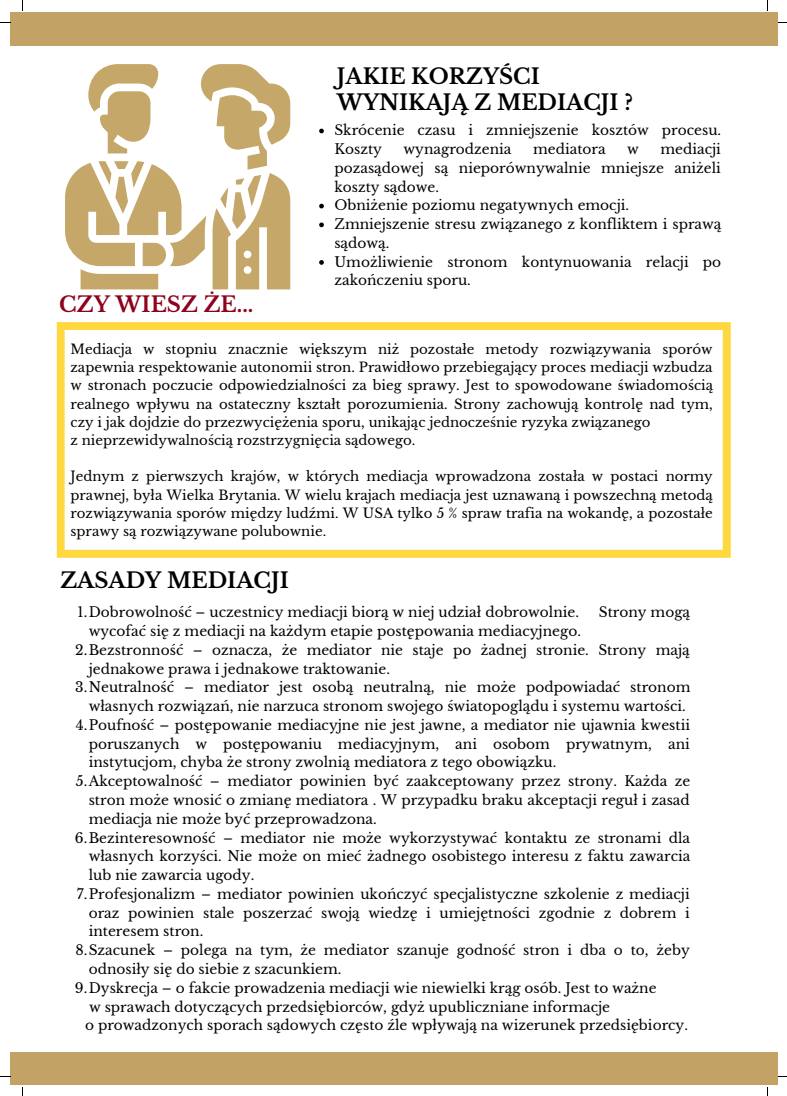
<style>
.page{position:relative;width:787px;height:1096px;background:#fff}
.page>*{position:absolute;margin:0;border:0;box-sizing:border-box;transform-origin:0 0}
.t1{font:700 21.25px/26.2px "Libre Baskerville";color:#000}
.t2{font:700 21.25px "Libre Baskerville";color:#8e021d}
.t3{font:13.75px/18.8px "Libre Baskerville";color:#000}
.t4{font:13.38px/18.1px "Libre Baskerville";color:#000;text-align:justify}
</style>
<div class="page">
<div style="left:10px;top:12px;width:768px;height:33px;background:#c3a265"></div>
<div style="left:10px;top:1052px;width:768px;height:32px;background:#c3a265"></div>
<svg style="left:65px;top:64px;width:225px;height:225px"></svg>
<svg style="left:319px;top:129px;width:5px;height:4px"></svg>
<svg style="left:319px;top:204px;width:5px;height:4px"></svg>
<svg style="left:319px;top:222px;width:5px;height:5px"></svg>
<svg style="left:319px;top:260px;width:5px;height:5px"></svg>
<svg style="left:57px;top:322px;width:674px;height:235px"></svg>
<p class="t2" style="left:59px;top:291px;width:196px">CZY WIESZ ŻE...</p>
<p class="t1" style="left:337px;top:63px;width:298px">JAKIE KORZYŚCI<br>WYNIKAJĄ Z MEDIACJI ?</p>
<p class="t3" style="left:334px;top:121px;width:388px">Skrócenie czasu i zmniejszenie kosztów procesu.<br>Koszty</p>
<p class="t3" style="left:334px;top:140px;width:388px;text-align:justify;text-indent:326px">mediacji pozasądowej są nieporównywalnie mniejsze aniżeli koszty sądowe.</p>
<p class="t3" style="left:334px;top:196px;width:296px">Obniżenie poziomu negatywnych emocji.</p>
<p class="t3" style="left:334px;top:215px;width:389px">Zmniejszenie stresu związanego z konfliktem i sprawą sądową.</p>
<p class="t3" style="left:334px;top:252px;width:388px">Umożliwienie stronom kontynuowania relacji po zakończeniu sporu.</p>
<p class="t3" style="left:404px;top:140px;width:109px">wynagrodzenia</p>
<p class="t3" style="left:533px;top:140px;width:74px">mediatora</p>
<p class="t3" style="left:627px;top:140px;width:13px">w</p>
<p class="t4" style="left:71px;top:340px;width:644px">Mediacja w stopniu znacznie większym niż pozostałe metody rozwiązywania sporów zapewnia respektowanie autonomii stron. Prawidłowo przebiegający proces mediacji wzbudza w stronach poczucie odpowiedzialności za bieg sprawy. Jest to spowodowane świadomością realnego wpływu na ostateczny kształt porozumienia. Strony zachowują kontrolę nad tym, czy i jak dojdzie do przezwyciężenia sporu, unikając jednocześnie ryzyka związanego</p>
<p class="t4" style="left:71px;top:431px;width:346px">z nieprzewidywalnością rozstrzygnięcia sądowego.</p>
<p class="t4" style="left:71px;top:467px;width:644px">Jednym z pierwszych krajów, w których mediacja wprowadzona została w postaci normy prawnej, była Wielka Brytania. W wielu krajach mediacja jest uznawaną i powszechną metodą rozwiązywania sporów między ludźmi. W USA tylko 5 % spraw trafia na wokandę, a pozostałe sprawy są rozwiązywane polubownie.</p>
<p class="t1" style="left:60px;top:567px;width:230px">ZASADY MEDIACJI</p>
<p class="t3" style="left:78px;top:603px;width:503px">1.Dobrowolność – uczestnicy mediacji biorą w niej udział dobrowolnie.</p>
<p class="t3" style="left:599px;top:603px;width:93px">Strony mogą</p>
<p class="t3" style="left:89px;top:621px;width:494px">wycofać się z mediacji na każdym etapie postępowania mediacyjnego.</p>
<p class="t3" style="left:89px;top:640px;width:603px;text-indent:-13px">2.Bezstronność – oznacza, że mediator nie staje po żadnej stronie. Strony mają jednakowe prawa i jednakowe traktowanie.</p>
<p class="t3" style="left:89px;top:678px;width:603px;text-indent:-13px">3.Neutralność – mediator jest osobą neutralną, nie może podpowiadać stronom własnych rozwiązań, nie narzuca stronom swojego światopoglądu i systemu wartości.</p>
<p class="t3" style="left:89px;top:715px;width:603px;text-align:justify;text-indent:-13px">4.Poufność – postępowanie mediacyjne nie jest jawne, a mediator nie ujawnia kwestii poruszanych w postępowaniu mediacyjnym, ani osobom prywatnym, ani instytucjom, chyba że strony zwolnią mediatora z tego obowiązku.</p>
<p class="t3" style="left:89px;top:772px;width:603px;text-align:justify;text-indent:-13px">5.Akceptowalność – mediator powinien być zaakceptowany przez strony. Każda ze stron może wnosić o zmianę mediatora . W przypadku braku akceptacji reguł i zasad mediacja nie może być przeprowadzona.</p>
<p class="t3" style="left:89px;top:828px;width:603px;text-align:justify;text-indent:-14px">6.Bezinteresowność – mediator nie może wykorzystywać kontaktu ze stronami dla własnych korzyści. Nie może on mieć żadnego osobistego interesu z faktu zawarcia lub nie zawarcia ugody.</p>
<p class="t3" style="left:89px;top:884px;width:602px;text-align:justify;text-indent:-12px">7.Profesjonalizm – mediator powinien ukończyć specjalistyczne szkolenie z mediacji oraz powinien stale poszerzać swoją wiedzę i umiejętności zgodnie z dobrem i interesem stron.</p>
<p class="t3" style="left:89px;top:940px;width:602px;text-indent:-13px">8.Szacunek – polega na tym, że mediator szanuje godność stron i dba o to, żeby odnosiły się do siebie z szacunkiem.</p>
<p class="t3" style="left:75px;top:978px;width:583px">9.Dyskrecja – o fakcie prowadzenia mediacji wie niewielki krąg osób. Jest to ważne</p>
<p class="t3" style="left:89px;top:997px;width:523px">w sprawach dotyczących przedsiębiorców, gdyż upubliczniane informacje</p>
<p class="t3" style="left:85px;top:1016px;width:604px">o prowadzonych sporach sądowych często źle wpływają na wizerunek przedsiębiorcy.</p>
</div>
